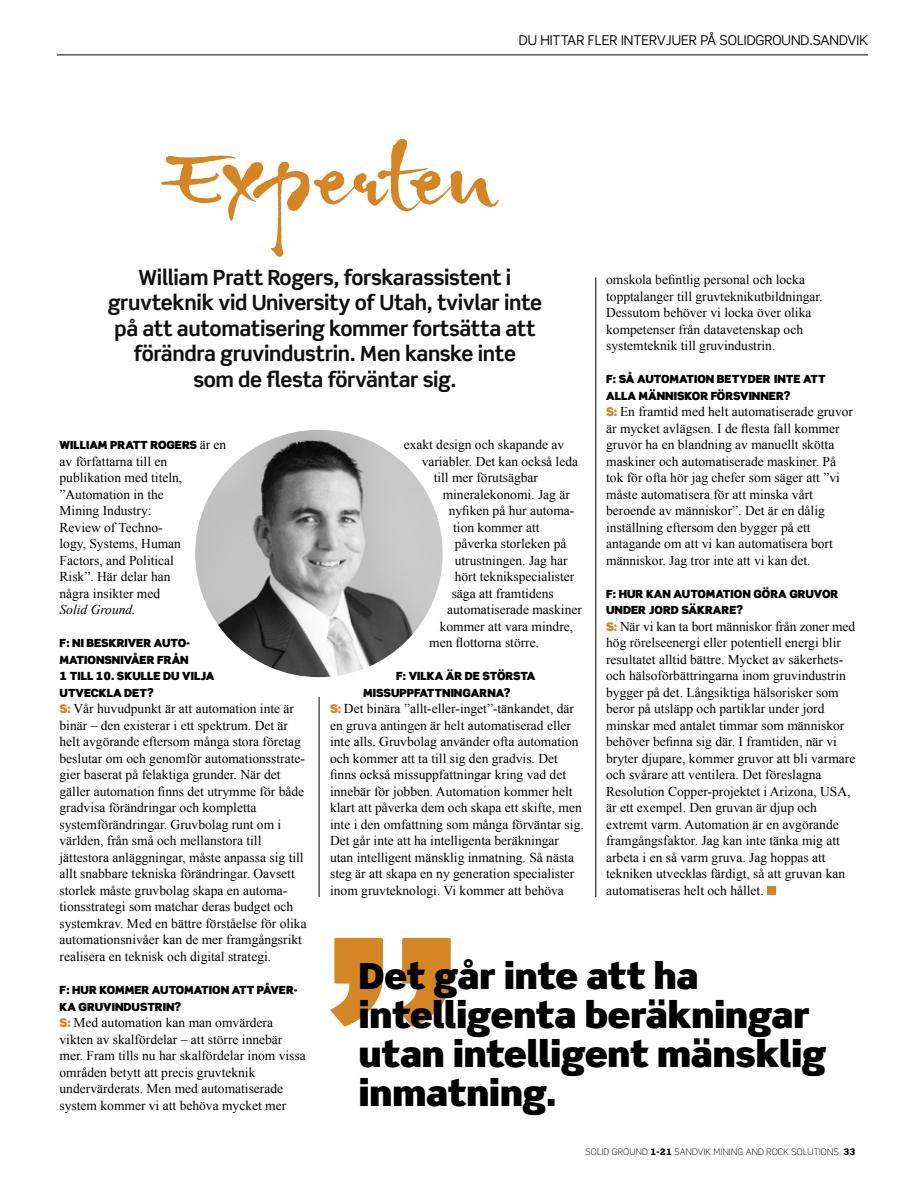
<style>
.page{position:relative;width:915px;height:1191px;background:#fff}
.page>*{position:absolute;margin:0;border:0;box-sizing:border-box;transform-origin:0 0}
.t1{font:112.5px "Gizmo";letter-spacing:.035em;color:#d48625}
.t2{font:900 36px/39px "Scene Pro";letter-spacing:-.005em;color:#000}
.t3{font:700 21px/25.5px "Scene Pro";letter-spacing:-.02em;color:#0f0f0f;text-align:center}
.t4{font:13.5px/16.5px "Times New Roman WGL";color:#000}
.t5{font:13.5px "Scene Pro";color:#000}
.t6{font:italic 13.5px "Times New Roman WGL";color:#000}
.t7{font:900 11.25px/16.5px "Scene Pro";color:#000}
.t8{font:300 9px "Scene Pro";letter-spacing:.025em;color:#000}
.s1{font-family:"Scene Pro";font-weight:900;font-size:12px;color:#d48625}
.s2{font-family:"Times New Roman WGL";font-weight:400;font-size:13.5px}
.s3{font-weight:900}
</style>
<div class="page">
<hr style="left:57px;top:55px;width:810px;height:1px;background:#000">
<hr style="left:595px;top:277px;width:1px;height:620px;background:#000">
<hr style="left:319px;top:697px;width:1px;height:200px;background:#000">
<div style="left:766px;top:886px;width:9px;height:9px;background:#d48625"></div>
<img style="left:195px;top:430px;width:247px;height:247px;border-radius:124px">
<svg style="left:330px;top:938px;width:120px;height:88px"></svg>
<p class="t5" style="left:518px;top:31px;width:350px">DU HITTAR FLER INTERVJUER PÅ SOLIDGROUND.SANDVIK</p>
<h1 class="t1" style="left:168px;top:113px;width:325px">Experten</h1>
<h3 class="t3" style="left:108px;top:264px;width:436px">William Pratt Rogers, forskarassistent i gruvteknik vid University of Utah, tvivlar inte på att automatisering kommer fortsätta att förändra gruvindustrin. Men kanske inte<br>som de flesta förväntar sig.</h3>
<p class="t4" style="left:606px;top:271px;width:218px">omskola befintlig personal och locka topptalanger till gruvteknikutbildningar.<br>Dessutom behöver vi locka över olika kompetenser från datavetenskap och systemteknik till gruvindustrin.</p>
<p class="t7" style="left:606px;top:371px;width:221px">F: SÅ AUTOMATION BETYDER INTE ATT<br>ALLA MÄNNISKOR FÖRSVINNER?</p>
<p class="t4" style="left:606px;top:403px;width:248px"><span class="s1">S:</span> En framtid med helt automatiserade gruvor är mycket avlägsen. I de flesta fall kommer gruvor ha en blandning av manuellt skötta maskiner och automatiserade maskiner. På tok för ofta hör jag chefer som säger att ”vi måste automatisera för att minska vårt beroende av människor”. Det är en dålig inställning eftersom den bygger på ett antagande om att vi kan automatisera bort människor. Jag tror inte att vi kan det.</p>
<p class="t7" style="left:606px;top:585px;width:234px">F: HUR KAN AUTOMATION GÖRA GRUVOR<br>UNDER JORD SÄKRARE?</p>
<p class="t4" style="left:606px;top:618px;width:251px"><span class="s1">S:</span> När vi kan ta bort människor från zoner med hög rörelseenergi eller potentiell energi blir resultatet alltid bättre. Mycket av säkerhets&shy;och hälsoförbättringarna inom gruvindustrin bygger på det. Långsiktiga hälsorisker som beror på utsläpp och partiklar under jord minskar med antalet timmar som människor behöver befinna sig där. I framtiden, när vi bryter djupare, kommer gruvor att bli varmare och svårare att ventilera. Det föreslagna Resolution Copper-projektet i Arizona, USA, är ett exempel. Den gruvan är djup och extremt varm. Automation är en avgörande framgångsfaktor. Jag kan inte tänka mig att arbeta i en så varm gruva. Jag hoppas att tekniken utvecklas färdigt, så att gruvan kan automatiseras helt och hållet.</p>
<p class="t4" style="left:403px;top:436px;width:162px">exakt design och skapande av</p>
<p class="t4" style="left:421px;top:453px;width:158px">variabler. Det kan också leda</p>
<p class="t4" style="left:433px;top:469px;width:106px">till mer förutsägbar</p>
<p class="t4" style="left:442px;top:486px;width:129px">mineralekonomi. Jag är</p>
<p class="t4" style="left:448px;top:502px;width:127px">nyfiken på hur automa-</p>
<p class="t4" style="left:453px;top:519px;width:88px">tion kommer att</p>
<p class="t4" style="left:454px;top:535px;width:113px">påverka storleken på</p>
<p class="t4" style="left:454px;top:552px;width:114px">utrustningen. Jag har</p>
<p class="t4" style="left:454px;top:568px;width:121px">hört teknikspecialister</p>
<p class="t4" style="left:451px;top:585px;width:103px">säga att framtidens</p>
<p class="t4" style="left:447px;top:601px;width:136px">automatiserade maskiner</p>
<p class="t4" style="left:439px;top:618px;width:135px">kommer att vara mindre,</p>
<p class="t4" style="left:429px;top:634px;width:111px">men flottorna större.</p>
<p class="t7" style="left:363px;top:668px;width:174px;text-indent:33px">F: VILKA ÄR DE STÖRSTA<br>MISSUPPFATTNINGARNA?</p>
<p class="t4" style="left:330px;top:700px;width:255px"><span class="s1">S:</span> Det binära ”allt-eller-inget”-tänkandet, där en gruva antingen är helt automatiserad eller inte alls. Gruvbolag använder ofta automation och kommer att ta till sig den gradvis. Det finns också missuppfattningar kring vad det innebär för jobben. Automation kommer helt klart att påverka dem och skapa ett skifte, men inte i den omfattning som många förväntar sig.<br>Det går inte att ha intelligenta beräkningar utan intelligent mänsklig inmatning. Så nästa steg är att skapa en ny generation specialister inom gruvteknologi. Vi kommer att behöva</p>
<p class="t7" style="left:60px;top:437px;width:168px">WILLIAM PRATT ROGERS <span class="s2">är en</span></p>
<p class="t4" style="left:60px;top:453px;width:124px">av författarna till en publikation med titeln, ”Automation in the<br>Mining Industry:<br>Review of Techno&shy;logy, Systems, Human<br>Factors, and Political<br>Risk”. Här delar han några insikter med</p>
<p class="t6" style="left:60px;top:600px;width:78px">Solid Ground.</p>
<p class="t7" style="left:60px;top:635px;width:156px">F: NI BESKRIVER AUTO-<br>MATIONSNIVÅER FRÅN<br>1 TILL 10. SKULLE DU VILJA<br>UTVECKLA DET?</p>
<p class="t4" style="left:60px;top:700px;width:248px"><span class="s1">S:</span> Vår huvudpunkt är att automation inte är binär – den existerar i ett spektrum. Det är helt avgörande eftersom många stora företag beslutar om och genomför automationsstrate&shy;gier baserat på felaktiga grunder. När det gäller automation finns det utrymme för både gradvisa förändringar och kompletta systemförändringar. Gruvbolag runt om i världen, från små och mellanstora till jättestora anläggningar, måste anpassa sig till allt snabbare tekniska förändringar. Oavsett storlek måste gruvbolag skapa en automa&shy;tionsstrategi som matchar deras budget och systemkrav. Med en bättre förståelse för olika automationsnivåer kan de mer framgångsrikt realisera en teknisk och digital strategi.</p>
<p class="t7" style="left:60px;top:981px;width:239px">F: HUR KOMMER AUTOMATION ATT PÅVER-<br>KA GRUVINDUSTRIN?</p>
<p class="t4" style="left:60px;top:1014px;width:247px"><span class="s1">S:</span> Med automation kan man omvärdera vikten av skalfördelar – att större innebär mer. Fram tills nu har skalfördelar inom vissa områden betytt att precis gruvteknik undervärderats. Men med automatiserade system kommer vi att behöva mycket mer</p>
<h2 class="t2" style="left:359px;top:955px;width:468px">Det går inte att ha intelligenta beräkningar utan intelligent mänsklig inmatning.</h2>
<p class="t8" style="left:585px;top:1146px;width:271px">SOLID GROUND <span class="s3">1-21</span> SANDVIK MINING AND ROCK SOLUTIONS <span class="s3">33</span></p>
</div>
